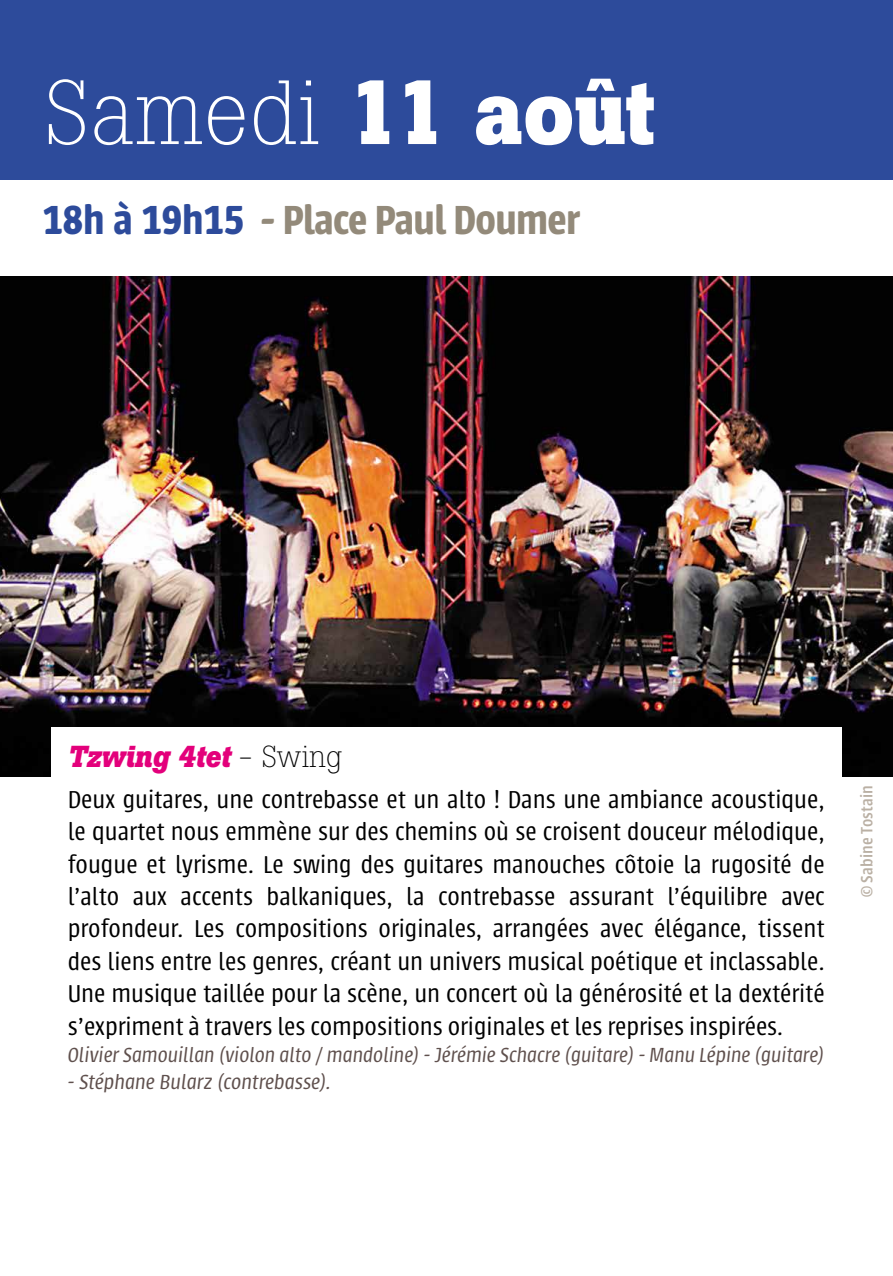
<style>
.page{position:relative;width:893px;height:1276px;background:#fff}
.page>*{position:absolute;margin:0;border:0;box-sizing:border-box;transform-origin:0 0}
.t1{font:300 90px "Boton";color:#fff}
.t2{font:600 44.7px "Urbana";letter-spacing:-.015em;color:#938a7a}
.t3{font:italic 700 30px "Boton";color:#e3007b;scale:.95 1}
.t4{font:300 27px/32.4px "Urbana";color:#000;text-align:justify}
.t5{font:italic 300 22.5px "Urbana";color:#5f504d}
.t6{font:500 18px "Urbana";letter-spacing:.01em;color:#bab0a4}
.s1{font-weight:700}
.s2{color:#2d4b9b}
.s3{font-weight:300;font-style:normal;color:#000}
</style>
<div class="page">
<div style="left:0;top:0;width:893px;height:179px;background:#2d4b9b"></div>
<img style="left:0;top:276px;width:893px;height:500px">
<div style="left:51px;top:727px;width:791px;height:365px;background:#fff"></div>
<h1 class="t1" style="left:43px;top:59px;width:614px">Samedi <span class="s1">11 août</span></h1>
<h2 class="t2" style="left:43px;top:195px;width:539px"><span class="s2">18h à 19h15</span> - Place Paul Doumer</h2>
<p class="t3" style="left:68px;top:738px;width:291px">Tzwing 4tet <span class="s3">- Swing</span></p>
<p class="t4" style="left:68px;top:783px;width:758px">Deux guitares, une contrebasse et un alto ! Dans une ambiance acoustique, le quartet nous emmène sur des chemins où se croisent douceur mélodique, fougue et lyrisme. Le swing des guitares manouches côtoie la rugosité de l’alto aux accents balkaniques, la contrebasse assurant l’équilibre avec profondeur. Les compositions originales, arrangées avec élégance, tissent des liens entre les genres, créant un univers musical poétique et inclassable.<br>Une musique taillée pour la scène, un concert où la générosité et la dextérité s’expriment à travers les compositions originales et les reprises inspirées.</p>
<p class="t5" style="left:68px;top:1043px;width:758px">Olivier Samouillan (violon alto / mandoline) - Jérémie Schacre (guitare) - Manu Lépine (guitare)</p>
<p class="t5" style="left:68px;top:1070px;width:265px">- Stéphane Bularz (contrebasse).</p>
<p class="t6" style="left:857px;top:897px;width:114px;rotate:-90deg">© Sabine Tostain</p>
</div>
